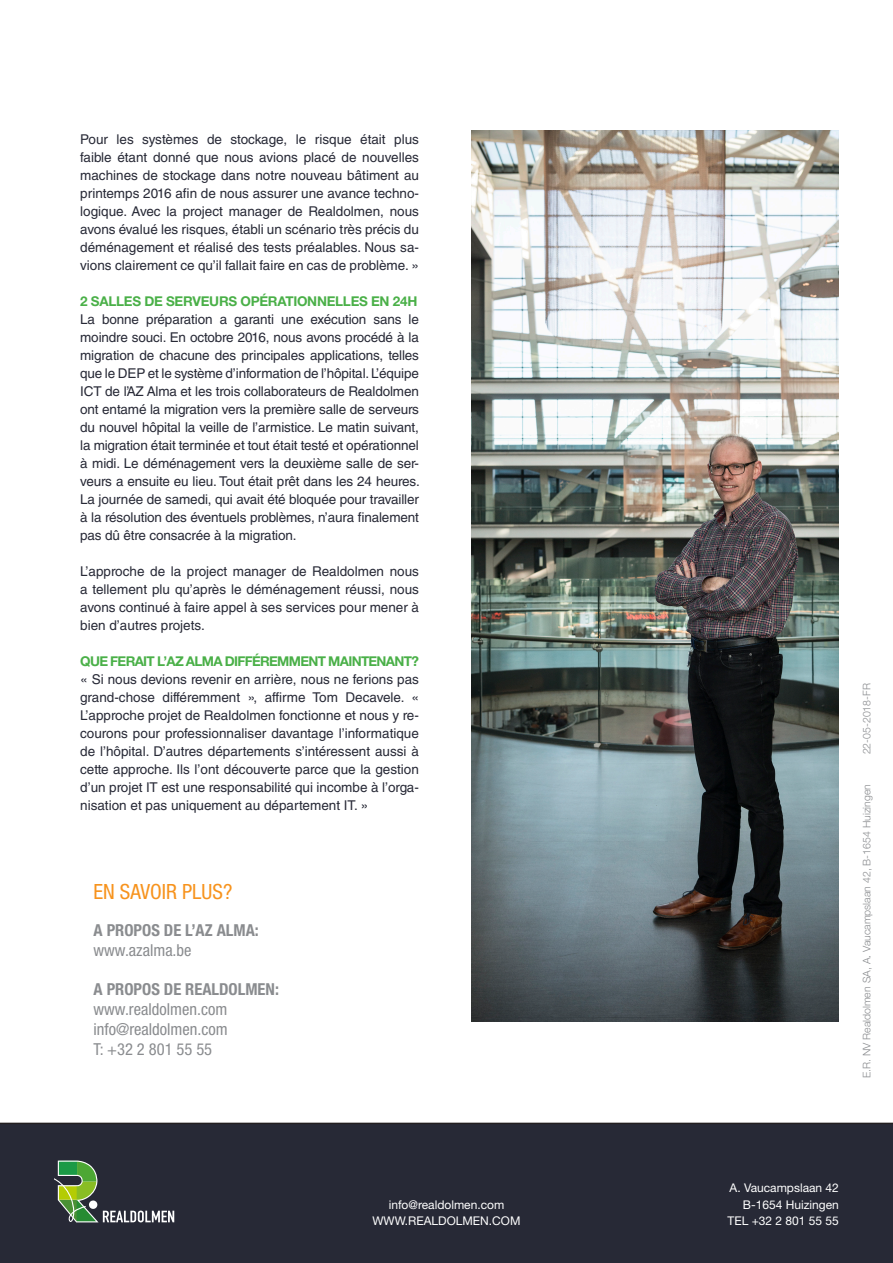
<style>
.page{position:relative;width:893px;height:1263px;background:#fff}
.page>*{position:absolute;margin:0;border:0;box-sizing:border-box;transform-origin:0 0}
.t1{font:condensed 21px "Helvetica Neue LT Std";color:#f7931d}
.t2{font:condensed 16.5px "Helvetica Neue LT Std";color:#8a8c8f}
.t3{font:700 condensed 16.5px "Helvetica Neue LT Std";color:#8a8c8f}
.t4{font:13.5px/18px "Helvetica LT Std";color:#272936;text-align:justify}
.t5{font:700 13.5px "Helvetica Neue LT Std";letter-spacing:-.05em;color:#4ab048}
.t6{font:700 13.5px "Helvetica Neue LT Std";letter-spacing:-.02em;color:#4ab048}
.t7{font:12px "Helvetica Neue LT Std";color:#fff}
.t8{font:300 10.5px "Helvetica Neue LT Std";color:#8a8c8f}
</style>
<div class="page">
<div style="left:0;top:1123px;width:893px;height:140px;background:#272936"></div>
<svg style="left:54px;top:1160px;width:120px;height:62px"></svg>
<img style="left:472px;top:130px;width:367px;height:892px">
<p class="t4" style="left:80px;top:130px;width:340px">Pour les systèmes de stockage, le risque était plus faible étant donné que nous avions placé de nouvelles machines de stockage dans notre nouveau bâtiment au printemps 2016 afin de nous assurer une avance techno&shy;logique. Avec la project manager de Realdolmen, nous avons évalué les risques, établi un scénario très précis du déménagement et réalisé des tests préalables. Nous sa&shy;vions clairement ce qu’il fallait faire en cas de problème. »</p>
<p class="t6" style="left:80px;top:293px;width:339px">2 SALLES DE SERVEURS OPÉRATIONNELLES EN 24H</p>
<p class="t4" style="left:80px;top:310px;width:341px">La bonne préparation a garanti une exécution sans le moindre souci. En octobre 2016, nous avons procédé à la migration de chacune des principales applications, telles que le DEP et le système d’information de l’hôpital. L’équipe ICT de l’AZ Alma et les trois collaborateurs de Realdolmen ont entamé la migration vers la première salle de serveurs du nouvel hôpital la veille de l’armistice. Le matin suivant, la migration était terminée et tout était testé et opérationnel à midi. Le déménagement vers la deuxième salle de ser&shy;veurs a ensuite eu lieu. Tout était prêt dans les 24 heures.<br>La journée de samedi, qui avait été bloquée pour travailler à la résolution des éventuels problèmes, n’aura finalement pas dû être consacrée à la migration.</p>
<p class="t4" style="left:80px;top:562px;width:340px">L’approche de la project manager de Realdolmen nous a tellement plu qu’après le déménagement réussi, nous avons continué à faire appel à ses services pour mener à bien d’autres projets.</p>
<p class="t5" style="left:80px;top:653px;width:340px">QUE FERAIT L’AZ ALMA DIFFÉREMMENT MAINTENANT?</p>
<p class="t4" style="left:80px;top:670px;width:340px">« Si nous devions revenir en arrière, nous ne ferions pas grand-chose différemment », affirme Tom Decavele. « L’approche projet de Realdolmen fonctionne et nous y re&shy;courons pour professionnaliser davantage l’informatique de l’hôpital. D’autres départements s’intéressent aussi à cette approche. Ils l’ont découverte parce que la gestion d’un projet IT est une responsabilité qui incombe à l’orga&shy;nisation et pas uniquement au département IT. »</p>
<p class="t1" style="left:94px;top:879px;width:140px">EN SAVOIR PLUS?</p>
<p class="t3" style="left:94px;top:920px;width:167px">A PROPOS DE L’AZ ALMA:</p>
<p class="t2" style="left:94px;top:940px;width:100px">www.azalma.be</p>
<p class="t3" style="left:94px;top:979px;width:187px">A PROPOS DE REALDOLMEN:</p>
<p class="t2" style="left:94px;top:1000px;width:135px">www.realdolmen.com</p>
<p class="t2" style="left:94px;top:1019px;width:136px">info@realdolmen.com</p>
<p class="t2" style="left:94px;top:1039px;width:120px">T: +32 2 801 55 55</p>
<p class="t7" style="left:389px;top:1197px;width:117px">info@realdolmen.com</p>
<p class="t7" style="left:372px;top:1214px;width:150px">WWW.REALDOLMEN.COM</p>
<p class="t8" style="left:860px;top:754px;width:73px;rotate:-90deg">22-05-2018-FR</p>
<p class="t8" style="left:860px;top:1078px;width:296px;rotate:-90deg">E.R. NV Realdolmen SA, A. Vaucampslaan 42, B-1654 Huizingen</p>
<p class="t7" style="left:730px;top:1181px;width:111px">A. Vaucampslaan 42</p>
<p class="t7" style="left:743px;top:1197px;width:98px">B-1654 Huizingen</p>
<p class="t7" style="left:727px;top:1214px;width:113px">TEL +32 2 801 55 55</p>
</div>
